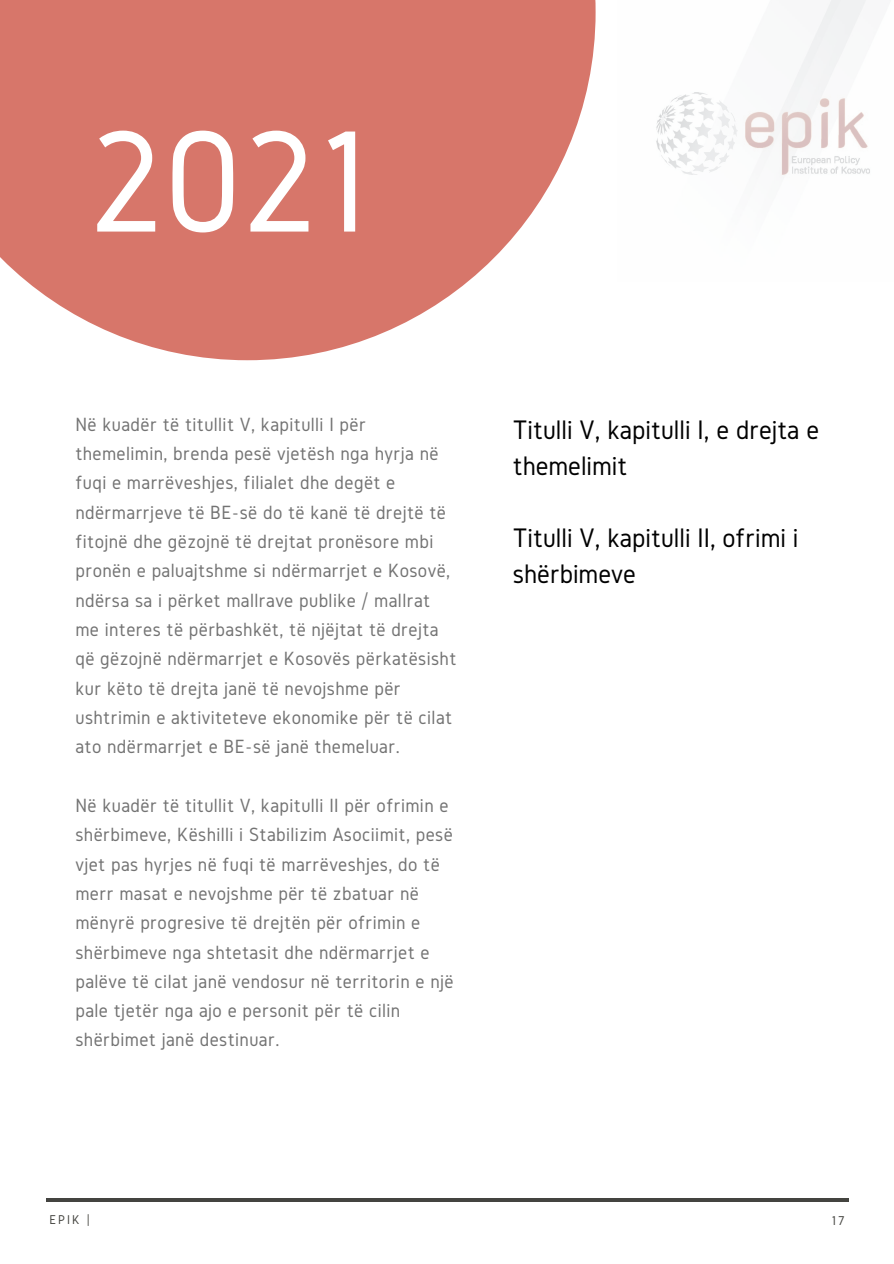
<style>
.page{position:relative;width:894px;height:1264px;background:#fff}
.page>*{position:absolute;margin:0;border:0;box-sizing:border-box;transform-origin:0 0}
.t1{font:150.15px "Gidole";color:#fff}
.t2{font:27.75px/36.2px "Gidole";color:#000}
.t3{font:19.95px/29.2px "Gidole";letter-spacing:.02em;color:#737373}
.t4{font:13.2px "Gidole";letter-spacing:.15em;color:#444440}
</style>
<div class="page">
<hr style="left:46px;top:1198px;width:802px;height:3px;background:#444440">
<svg style="left:0;top:0;width:595px;height:360px;fill:#d7766a"></svg>
<img style="left:656px;top:0;width:214px;height:175px">
<h1 class="t1" style="left:88px;top:99px;width:283px">2021</h1>
<p class="t3" style="left:75px;top:409px;width:382px">Në kuadër të titullit V, kapitulli I për themelimin, brenda pesë vjetësh nga hyrja në fuqi e marrëveshjes, filialet dhe degët e ndërmarrjeve të BE-së do të kanë të drejtë të fitojnë dhe gëzojnë të drejtat pronësore mbi pronën e paluajtshme si ndërmarrjet e Kosovë, ndërsa sa i përket mallrave publike / mallrat me interes të përbashkët, të njëjtat të drejta që gëzojnë ndërmarrjet e Kosovës përkatësisht kur këto të drejta janë të nevojshme për ushtrimin e aktiviteteve ekonomike për të cilat ato ndërmarrjet e BE-së janë themeluar.</p>
<p class="t3" style="left:75px;top:790px;width:379px">Në kuadër të titullit V, kapitulli II për ofrimin e shërbimeve, Këshilli i Stabilizim Asociimit, pesë vjet pas hyrjes në fuqi të marrëveshjes, do të merr masat e nevojshme për të zbatuar në mënyrë progresive të drejtën për ofrimin e shërbimeve nga shtetasit dhe ndërmarrjet e palëve të cilat janë vendosur në territorin e një pale tjetër nga ajo e personit për të cilin shërbimet janë destinuar.</p>
<h2 class="t2" style="left:512px;top:411px;width:308px">Titulli V, kapitulli I, e drejta e themelimit</h2>
<h2 class="t2" style="left:512px;top:519px;width:287px">Titulli V, kapitulli II, ofrimi i shërbimeve</h2>
<p class="t4" style="left:49px;top:1212px;width:42px">EPIK |</p>
<p class="t4" style="left:831px;top:1213px;width:15px">17</p>
</div>
